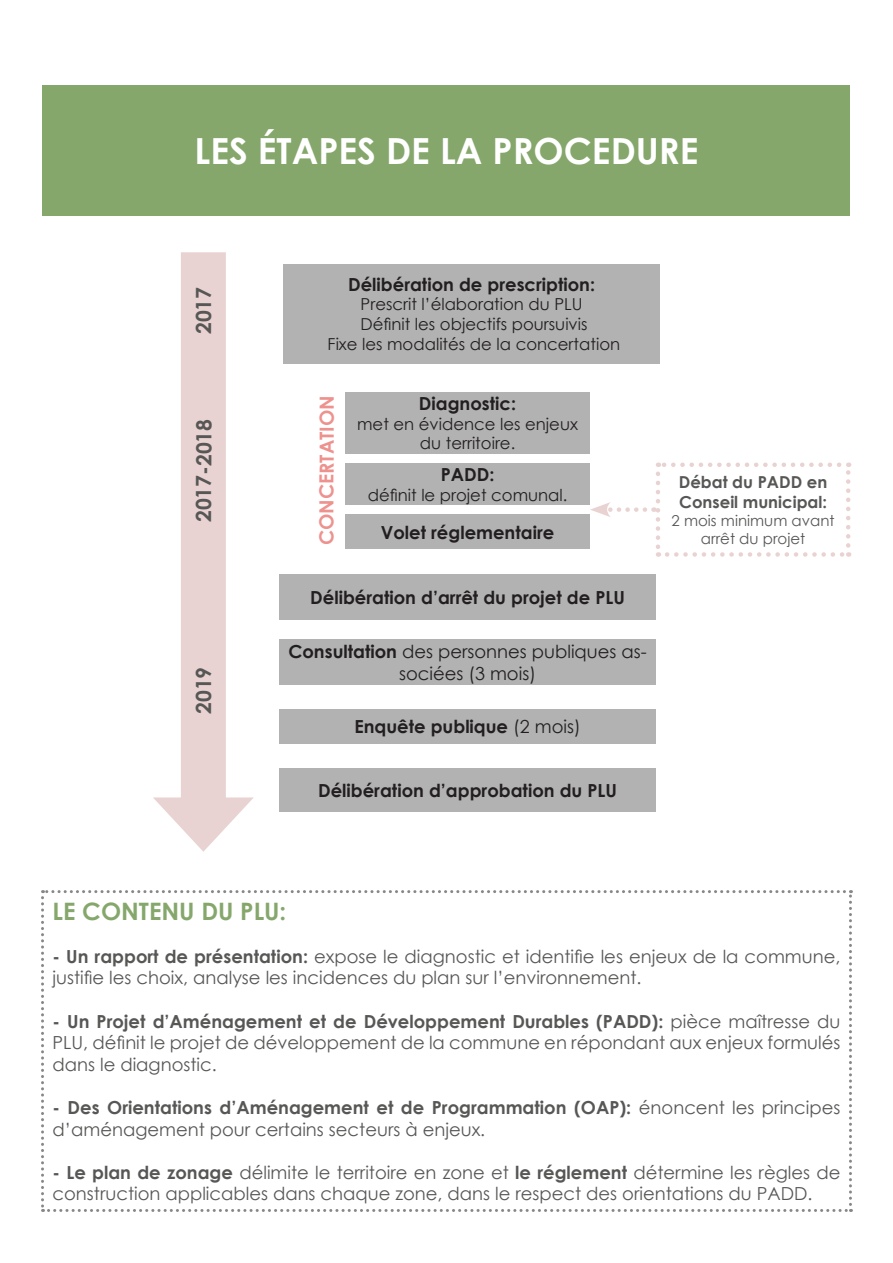
<style>
.page{position:relative;width:893px;height:1263px;background:#fff}
.page>*{position:absolute;margin:0;border:0;box-sizing:border-box;transform-origin:0 0}
.t1{font:700 36px "Century Gothic";color:#fff}
.t2{font:700 24px "Century Gothic";color:#86a76c}
.t3{font:700 21px "Century Gothic";letter-spacing:-.005em;color:#575756}
.t4{font:700 19.5px "Century Gothic";letter-spacing:-.005em;color:#ed928e}
.t5{font:18px/21.6px "Century Gothic";color:#575756}
.t6{font:700 18px "Century Gothic";color:#231f20}
.t7{font:18px/21.6px "Century Gothic";color:#231f20;text-align:center}
.t8{font:16.5px/19.8px "Century Gothic";color:#231f20;text-align:center}
.t9{font:700 16.5px/19.8px "Century Gothic";color:#575756}
.t10{font:15px/18px "Century Gothic";color:#575756;text-align:center}
.s1{font-weight:700}
.s2{font-weight:400}
</style>
<div class="page">
<div style="left:43px;top:85px;width:807px;height:130px;background:#86a76c"></div>
<div style="left:181px;top:252px;width:45px;height:562px;background:#e9d3d2"></div>
<svg style="left:153px;top:797px;width:101px;height:55px"></svg>
<div style="left:283px;top:264px;width:377px;height:99px;background:#b2b2b2"></div>
<div style="left:345px;top:392px;width:245px;height:62px;background:#b2b2b2"></div>
<div style="left:345px;top:463px;width:245px;height:42px;background:#b2b2b2"></div>
<div style="left:345px;top:515px;width:245px;height:34px;background:#b2b2b2"></div>
<div style="left:279px;top:574px;width:377px;height:45px;background:#b2b2b2"></div>
<div style="left:279px;top:640px;width:377px;height:45px;background:#b2b2b2"></div>
<div style="left:279px;top:709px;width:377px;height:34px;background:#b2b2b2"></div>
<div style="left:279px;top:768px;width:377px;height:44px;background:#b2b2b2"></div>
<svg style="left:667px;top:552px;width:182px;height:5px"></svg>
<svg style="left:846px;top:462px;width:4px;height:83px"></svg>
<svg style="left:658px;top:462px;width:181px;height:5px"></svg>
<svg style="left:653px;top:474px;width:7px;height:83px"></svg>
<svg style="left:590px;top:502px;width:55px;height:15px"></svg>
<svg style="left:41px;top:890px;width:811px;height:322px"></svg>
<p class="t1" style="left:194px;top:123px;width:505px">LES ÉTAPES DE LA PROCEDURE</p>
<p class="t3" style="left:188px;top:334px;width:49px;rotate:-90deg">2017</p>
<p class="t3" style="left:188px;top:522px;width:105px;rotate:-90deg">2017-2018</p>
<p class="t3" style="left:188px;top:714px;width:49px;rotate:-90deg">2019</p>
<p class="t6" style="left:348px;top:270px;width:248px">Délibération de prescription:</p>
<p class="t8" style="left:361px;top:294px;width:224px">Prescrit l’élaboration du PLU</p>
<p class="t8" style="left:360px;top:314px;width:229px">Définit les objectifs poursuivis</p>
<p class="t8" style="left:328px;top:334px;width:294px">Fixe les modalités de la concertation</p>
<p class="t4" style="left:312px;top:545px;width:151px;rotate:-90deg">CONCERTATION</p>
<p class="t6" style="left:419px;top:390px;width:99px">Diagnostic:</p>
<p class="t8" style="left:357px;top:413px;width:222px">met en évidence les enjeux du territoire.</p>
<p class="t6" style="left:441px;top:461px;width:55px">PADD:</p>
<p class="t8" style="left:368px;top:485px;width:201px">définit le projet comunal.</p>
<p class="t6" style="left:381px;top:518px;width:175px">Volet réglementaire</p>
<p class="t6" style="left:310px;top:583px;width:316px">Délibération d’arrêt du projet de PLU</p>
<p class="t7" style="left:288px;top:641px;width:360px"><span class="s1">Consultation</span> des personnes publiques as&shy;sociées (3 mois)</p>
<p class="t6" style="left:354px;top:713px;width:228px">Enquête publique <span class="s2">(2 mois)</span></p>
<p class="t6" style="left:318px;top:777px;width:300px">Délibération d’approbation du PLU</p>
<p class="t9" style="left:679px;top:471px;width:150px">Débat du PADD en<br>Conseil municipal:</p>
<p class="t10" style="left:672px;top:511px;width:165px">2 mois minimum avant arrêt du projet</p>
<p class="t2" style="left:53px;top:893px;width:235px">LE CONTENU DU PLU:</p>
<p class="t5" style="left:53px;top:945px;width:789px"><span class="s1">- Un rapport de présentation:</span> expose le diagnostic et identifie les enjeux de la commune, justifie les choix, analyse les incidences du plan sur l’environnement.</p>
<p class="t5" style="left:53px;top:1010px;width:789px;text-align:justify"><span class="s1">- Un Projet d’Aménagement et de Développement Durables (PADD):</span> pièce maîtresse du PLU, définit le projet de développement de la commune en répondant aux enjeux formulés dans le diagnostic.</p>
<p class="t5" style="left:53px;top:1096px;width:789px"><span class="s1">- Des Orientations d’Aménagement et de Programmation (OAP):</span> énoncent les principes d’aménagement pour certains secteurs à enjeux.</p>
<p class="t5" style="left:53px;top:1161px;width:789px"><span class="s1">- Le plan de zonage</span> délimite le territoire en zone et <span class="s1">le réglement</span> détermine les règles de construction applicables dans chaque zone, dans le respect des orientations du PADD.</p>
</div>
